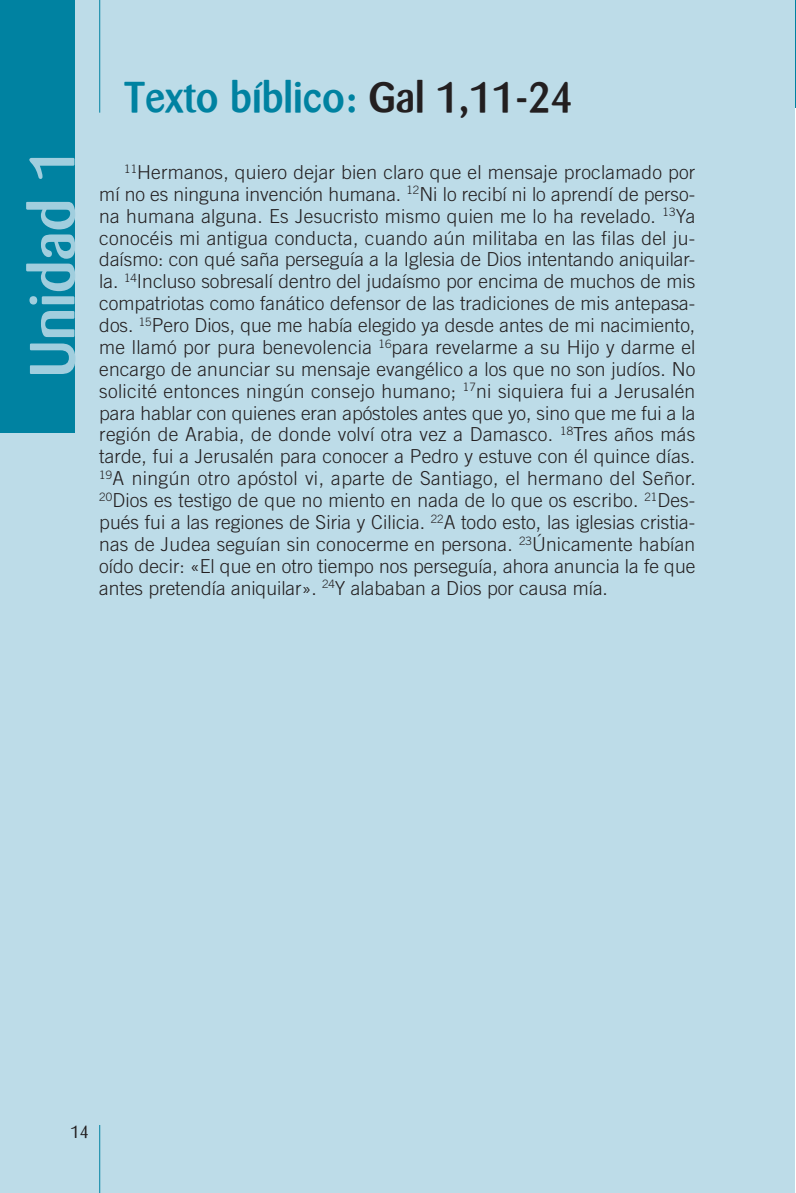
<style>
.page{position:relative;width:796px;height:1193px;background:#fff}
.page>*{position:absolute;margin:0;border:0;box-sizing:border-box;transform-origin:0 0}
.t1{font:500 63px "Barmeno";color:#a1cede}
.unidad_titulo{font:500 42px "Barmeno";color:#0082a1}
.texto_biblico_con_sp{font:300 19.25px/21.9px "Trade Gothic";color:#231f20;text-align:justify}
.t2{font:17.5px "Barmeno";color:#231f20}
.s1{color:#231f20}
</style>
<div class="page">
<hr style="left:794px;top:0;width:1px;height:108px;background:#0082a1">
<div style="left:0;top:0;width:794px;height:1193px;background:#bddce8"></div>
<div style="left:0;top:0;width:74px;height:433px;background:#0082a1"></div>
<hr style="left:99px;top:1125px;width:1px;height:68px;background:#0082a1">
<hr style="left:99px;top:0;width:1px;height:113px;background:#0082a1">
<h1 class="t1" style="left:15px;top:377px;width:231px;rotate:-90deg">Unidad 1</h1>
<p class="unidad_titulo" style="left:124px;top:73px;width:450px">Texto bíblico: <span class="s1">Gal 1,11‑24</span></p>
<p class="texto_biblico_con_sp" style="left:99px;top:161px;width:597px;text-indent:25px"><sup>11</sup>Hermanos, quiero dejar bien claro que el mensaje proclamado por mí no es ninguna invención humana. <sup>12</sup>Ni lo recibí ni lo aprendí de perso&shy;na humana alguna. Es Jesucristo mismo quien me lo ha revelado. <sup>13</sup>Ya conocéis mi antigua conducta, cuando aún militaba en las filas del ju&shy;daísmo: con qué saña perseguía a la Iglesia de Dios intentando aniquilar&shy;la. <sup>14</sup>Incluso sobresalí dentro del judaísmo por encima de muchos de mis compatriotas como fanático defensor de las tradiciones de mis antepasa&shy;dos. <sup>15</sup>Pero Dios, que me había elegido ya desde antes de mi nacimiento, me llamó por pura benevolencia <sup>16</sup>para revelarme a su Hijo y darme el encargo de anunciar su mensaje evangélico a los que no son judíos. No solicité entonces ningún consejo humano; <sup>17</sup>ni siquiera fui a Jerusalén para hablar con quienes eran apóstoles antes que yo, sino que me fui a la región de Arabia, de donde volví otra vez a Damasco. <sup>18</sup>Tres años más tarde, fui a Jerusalén para conocer a Pedro y estuve con él quince días.<br><sup>19</sup>A ningún otro apóstol vi, aparte de Santiago, el hermano del Señor.<br><sup>20</sup>Dios es testigo de que no miento en nada de lo que os escribo. <sup>21</sup>Des&shy;pués fui a las regiones de Siria y Cilicia. <sup>22</sup>A todo esto, las iglesias cristia&shy;nas de Judea seguían sin conocerme en persona. <sup>23</sup>Únicamente habían oído decir: «El que en otro tiempo nos perseguía, ahora anuncia la fe que antes pretendía aniquilar». <sup>24</sup>Y alababan a Dios por causa mía.</p>
<p class="t2" style="left:70px;top:1122px;width:20px">14</p>
</div>
